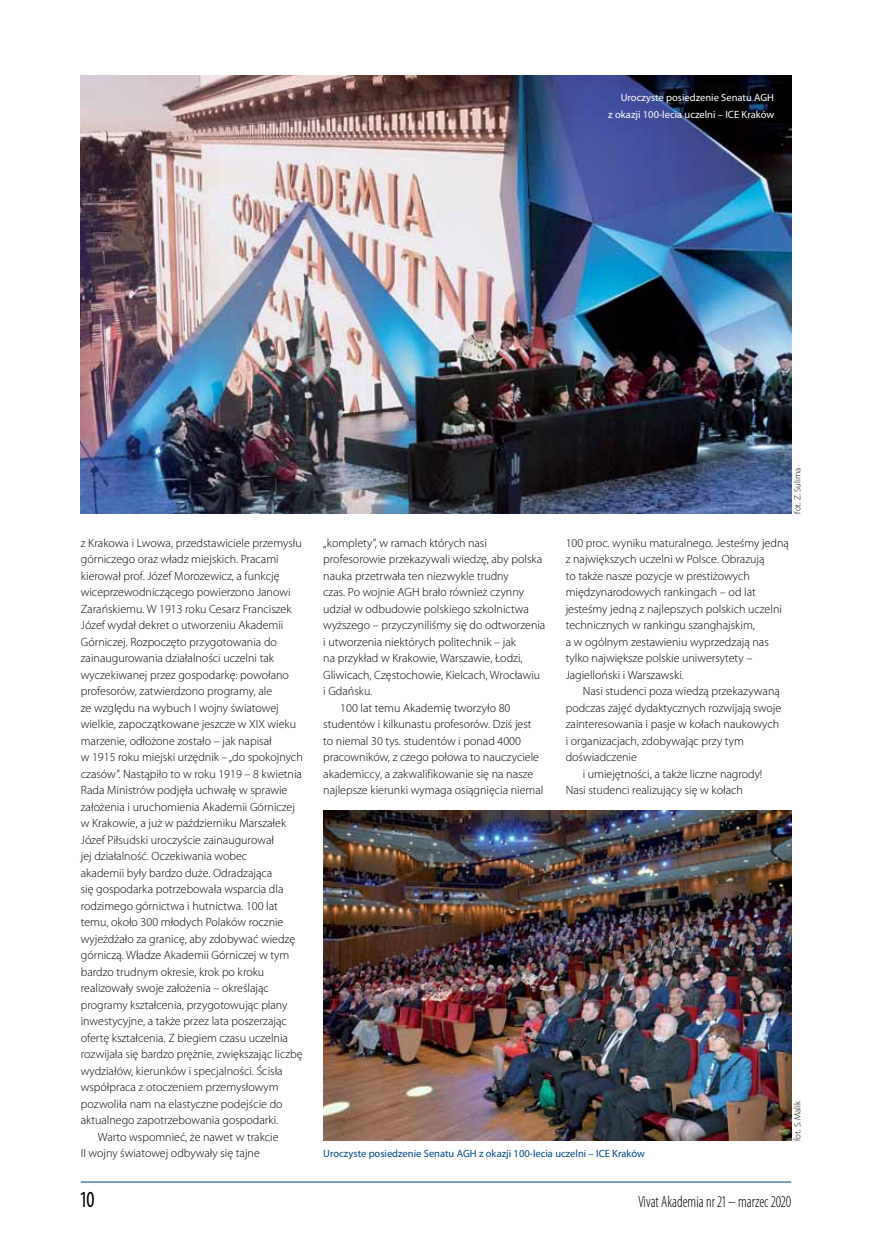
<style>
.page{position:relative;width:872px;height:1242px;background:#fff}
.page>*{position:absolute;margin:0;border:0;box-sizing:border-box;transform-origin:0 0}
.t1{font:condensed 23.1px "Myriad Pro";color:#000;scale:.91 1}
.t2{font:300 condensed 16.5px "Myriad Pro";color:#000;scale:.91 1}
.t3{font:300 12px/16.5px "Myriad Pro";color:#000}
.t4{font:10.5px/16.5px "Myriad Pro";color:#fff;text-align:right}
.t5{font:10.5px "Myriad Pro";color:#004892}
.t6{font:300 9px "Myriad Pro";color:#000}
</style>
<div class="page">
<hr style="left:81px;top:1181px;width:710px;height:1px;background:#004892">
<img style="left:81px;top:76px;width:710px;height:438px">
<img style="left:323px;top:811px;width:468px;height:330px">
<p class="t4" style="left:608px;top:89px;width:167px">Uroczyste posiedzenie Senatu AGH<br>z okazji 100-lecia uczelni – ICE Kraków</p>
<p class="t3" style="left:81px;top:534px;width:222px">z Krakowa i Lwowa, przedstawiciele przemysłu</p>
<p class="t3" style="left:81px;top:551px;width:199px">górniczego oraz władz miejskich. Pracami</p>
<p class="t3" style="left:81px;top:567px;width:200px">kierował prof. Józef Morozewicz, a funkcję</p>
<p class="t3" style="left:81px;top:584px;width:211px">wiceprzewodniczącego powierzono Janowi</p>
<p class="t3" style="left:81px;top:600px;width:212px">Zarańskiemu. W 1913 roku Cesarz Franciszek</p>
<p class="t3" style="left:81px;top:617px;width:204px">Józef wydał dekret o utworzeniu Akademii</p>
<p class="t3" style="left:81px;top:633px;width:198px">Górniczej. Rozpoczęto przygotowania do</p>
<p class="t3" style="left:81px;top:650px;width:195px">zainaugurowania działalności uczelni tak</p>
<p class="t3" style="left:81px;top:666px;width:210px">wyczekiwanej przez gospodarkę: powołano</p>
<p class="t3" style="left:81px;top:683px;width:193px">profesorów, zatwierdzono programy, ale</p>
<p class="t3" style="left:81px;top:699px;width:200px">ze względu na wybuch I wojny światowej</p>
<p class="t3" style="left:81px;top:716px;width:217px">wielkie, zapoczątkowane jeszcze w XIX wieku</p>
<p class="t3" style="left:81px;top:732px;width:192px">marzenie, odłożone zostało – jak napisał</p>
<p class="t3" style="left:81px;top:749px;width:223px">w 1915 roku miejski urzędnik – „do spokojnych</p>
<p class="t3" style="left:81px;top:765px;width:223px">czasów”. Nastąpiło to w roku 1919 – 8 kwietnia</p>
<p class="t3" style="left:81px;top:782px;width:208px">Rada Ministrów podjęła uchwałę w sprawie</p>
<p class="t3" style="left:81px;top:798px;width:216px">założenia i uruchomienia Akademii Górniczej</p>
<p class="t3" style="left:81px;top:815px;width:207px">w Krakowie, a już w październiku Marszałek</p>
<p class="t3" style="left:81px;top:831px;width:195px">Józef Piłsudski uroczyście zainaugurował</p>
<p class="t3" style="left:81px;top:848px;width:168px">jej działalność. Oczekiwania wobec</p>
<p class="t3" style="left:81px;top:864px;width:193px">akademii były bardzo duże. Odradzająca</p>
<p class="t3" style="left:81px;top:881px;width:204px">się gospodarka potrzebowała wsparcia dla</p>
<p class="t3" style="left:81px;top:897px;width:199px">rodzimego górnictwa i hutnictwa. 100 lat</p>
<p class="t3" style="left:81px;top:914px;width:204px">temu, około 300 młodych Polaków rocznie</p>
<p class="t3" style="left:81px;top:930px;width:216px">wyjeżdżało za granicę, aby zdobywać wiedzę</p>
<p class="t3" style="left:81px;top:947px;width:210px">górniczą. Władze Akademii Górniczej w tym</p>
<p class="t3" style="left:81px;top:963px;width:185px">bardzo trudnym okresie, krok po kroku</p>
<p class="t3" style="left:81px;top:980px;width:189px">realizowały swoje założenia – określając</p>
<p class="t3" style="left:81px;top:996px;width:208px">programy kształcenia, przygotowując plany</p>
<p class="t3" style="left:81px;top:1013px;width:207px">inwestycyjne, a także przez lata poszerzając</p>
<p class="t3" style="left:81px;top:1029px;width:209px">ofertę kształcenia. Z biegiem czasu uczelnia</p>
<p class="t3" style="left:81px;top:1046px;width:223px">rozwijała się bardzo prężnie, zwiększając liczbę</p>
<p class="t3" style="left:81px;top:1062px;width:203px">wydziałów, kierunków i specjalności. Ścisła</p>
<p class="t3" style="left:81px;top:1079px;width:199px">współpraca z otoczeniem przemysłowym</p>
<p class="t3" style="left:81px;top:1095px;width:203px">pozwoliła nam na elastyczne podejście do</p>
<p class="t3" style="left:81px;top:1112px;width:199px">aktualnego zapotrzebowania gospodarki.</p>
<p class="t3" style="left:98px;top:1128px;width:182px">Warto wspomnieć, że nawet w trakcie</p>
<p class="t3" style="left:81px;top:1145px;width:180px">II wojny światowej odbywały się tajne</p>
<p class="t3" style="left:323px;top:534px;width:165px">„komplety”, w ramach których nasi</p>
<p class="t3" style="left:323px;top:551px;width:220px">profesorowie przekazywali wiedzę, aby polska</p>
<p class="t3" style="left:323px;top:567px;width:187px">nauka przetrwała ten niezwykle trudny</p>
<p class="t3" style="left:323px;top:584px;width:202px">czas. Po wojnie AGH brało również czynny</p>
<p class="t3" style="left:323px;top:600px;width:207px">udział w odbudowie polskiego szkolnictwa</p>
<p class="t3" style="left:323px;top:617px;width:224px">wyższego – przyczyniliśmy się do odtworzenia</p>
<p class="t3" style="left:323px;top:633px;width:194px">i utworzenia niektórych politechnik – jak</p>
<p class="t3" style="left:323px;top:650px;width:201px">na przykład w Krakowie, Warszawie, Łodzi,</p>
<p class="t3" style="left:323px;top:666px;width:218px">Gliwicach, Częstochowie, Kielcach, Wrocławiu</p>
<p class="t3" style="left:323px;top:683px;width:51px">i Gdańsku.</p>
<p class="t3" style="left:340px;top:699px;width:172px">100 lat temu Akademię tworzyło 80</p>
<p class="t3" style="left:323px;top:716px;width:210px">studentów i kilkunastu profesorów. Dziś jest</p>
<p class="t3" style="left:323px;top:732px;width:199px">to niemal 30 tys. studentów i ponad 4000</p>
<p class="t3" style="left:323px;top:749px;width:217px">pracowników, z czego połowa to nauczyciele</p>
<p class="t3" style="left:323px;top:765px;width:211px">akademiccy, a zakwalifikowanie się na nasze</p>
<p class="t3" style="left:323px;top:782px;width:222px">najlepsze kierunki wymaga osiągnięcia niemal</p>
<p class="t6" style="left:792px;top:514px;width:48px;rotate:-90deg">fot. Z. Sulima</p>
<p class="t3" style="left:566px;top:534px;width:225px">100 proc. wyniku maturalnego. Jesteśmy jedną z największych uczelni w Polsce. Obrazują<br>to także nasze pozycje w prestiżowych międzynarodowych rankingach – od lat jesteśmy jedną z najlepszych polskich uczelni technicznych w rankingu szanghajskim,<br>a w ogólnym zestawieniu wyprzedzają nas tylko największe polskie uniwersytety – Jagielloński i Warszawski.</p>
<p class="t3" style="left:583px;top:683px;width:199px">Nasi studenci poza wiedzą przekazywaną</p>
<p class="t3" style="left:566px;top:699px;width:217px">podczas zajęć dydaktycznych rozwijają swoje</p>
<p class="t3" style="left:566px;top:716px;width:215px">zainteresowania i pasje w kołach naukowych</p>
<p class="t3" style="left:566px;top:732px;width:180px">i organizacjach, zdobywając przy tym</p>
<p class="t3" style="left:566px;top:749px;width:73px">doświadczenie</p>
<p class="t3" style="left:583px;top:765px;width:181px">i umiejętności, a także liczne nagrody!</p>
<p class="t3" style="left:566px;top:782px;width:179px">Nasi studenci realizujący się w kołach</p>
<p class="t6" style="left:792px;top:1141px;width:42px;rotate:-90deg">fot. S. Malik</p>
<p class="t5" style="left:323px;top:1148px;width:323px">Uroczyste posiedzenie Senatu AGH z okazji 100-lecia uczelni – ICE Kraków</p>
<h1 class="t1" style="left:81px;top:1186px;width:17px">10</h1>
<h2 class="t2" style="left:638px;top:1192px;width:170px">Vivat Akademia nr 21 – marzec 2020</h2>
</div>
